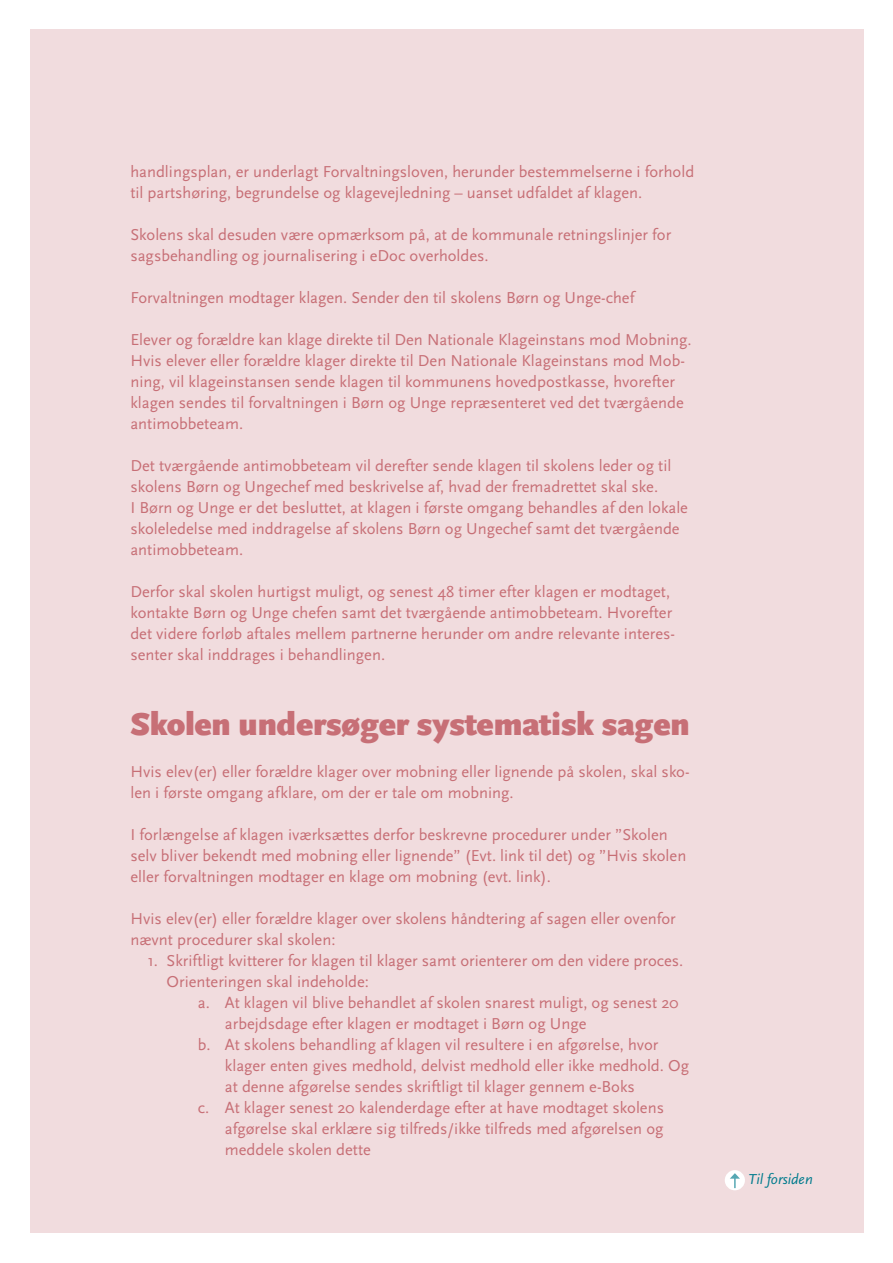
<style>
.page{position:relative;width:893px;height:1263px;background:#fff}
.page>*{position:absolute;margin:0;border:0;box-sizing:border-box;transform-origin:0 0}
.t1{font:900 33px "Scala Sans OT";letter-spacing:-.01em;color:#c76f76}
.t2{font:16.5px/21px "Scala Sans OT";color:#c76f76}
.t3{font:italic 15px "Scala Sans OT";color:#007b8d}
</style>
<div class="page">
<div style="left:30px;top:30px;width:833px;height:1203px;background:#f1dcde"></div>
<div style="left:725px;top:1170px;width:20px;height:20px;background:#fff;border-radius:50%"></div>
<svg style="left:730px;top:1173px;width:10px;height:15px"></svg>
<p class="t2" style="left:130px;top:161px;width:565px">handlingsplan, er underlagt Forvaltningsloven, herunder bestemmelserne i forhold til partshøring, begrundelse og klagevejledning – uanset udfaldet af klagen.</p>
<p class="t2" style="left:130px;top:224px;width:542px">Skolens skal desuden være opmærksom på, at de kommunale retningslinjer for sagsbehandling og journalisering i eDoc overholdes.</p>
<p class="t2" style="left:130px;top:287px;width:505px">Forvaltningen modtager klagen. Sender den til skolens Børn og Unge-chef</p>
<p class="t2" style="left:130px;top:329px;width:563px">Elever og forældre kan klage direkte til Den Nationale Klageinstans mod Mobning.<br>Hvis elever eller forældre klager direkte til Den Nationale Klageinstans mod Mob&shy;ning, vil klageinstansen sende klagen til kommunens hovedpostkasse, hvorefter klagen sendes til forvaltningen i Børn og Unge repræsenteret ved det tværgående antimobbeteam.</p>
<p class="t2" style="left:130px;top:455px;width:559px">Det tværgående antimobbeteam vil derefter sende klagen til skolens leder og til skolens Børn og Ungechef med beskrivelse af, hvad der fremadrettet skal ske.<br>I Børn og Unge er det besluttet, at klagen i første omgang behandles af den lokale skoleledelse med inddragelse af skolens Børn og Ungechef samt det tværgående antimobbeteam.</p>
<p class="t2" style="left:130px;top:581px;width:546px">Derfor skal skolen hurtigst muligt, og senest 48 timer efter klagen er modtaget, kontakte Børn og Unge chefen samt det tværgående antimobbeteam. Hvorefter det videre forløb aftales mellem partnerne herunder om andre relevante interes&shy;senter skal inddrages i behandlingen.</p>
<h1 class="t1" style="left:130px;top:705px;width:561px">Skolen undersøger systematisk sagen</h1>
<p class="t2" style="left:130px;top:761px;width:561px">Hvis elev(er) eller forældre klager over mobning eller lignende på skolen, skal sko&shy;len i første omgang afklare, om der er tale om mobning.</p>
<p class="t2" style="left:130px;top:824px;width:557px">I forlængelse af klagen iværksættes derfor beskrevne procedurer under ”Skolen selv bliver bekendt med mobning eller lignende” (Evt. link til det) og ”Hvis skolen eller forvaltningen modtager en klage om mobning (evt. link).</p>
<p class="t2" style="left:130px;top:908px;width:547px">Hvis elev(er) eller forældre klager over skolens håndtering af sagen eller ovenfor nævnt procedurer skal skolen:</p>
<p class="t2" style="left:167px;top:950px;width:518px;text-indent:-19px">1. Skriftligt kvitterer for klagen til klager samt orienterer om den videre proces.<br>Orienteringen skal indeholde:</p>
<p class="t2" style="left:198px;top:992px;width:482px">a. At klagen vil blive behandlet af skolen snarest muligt, og senest 20</p>
<p class="t2" style="left:225px;top:1013px;width:363px">arbejdsdage efter klagen er modtaget i Børn og Unge</p>
<p class="t2" style="left:198px;top:1034px;width:462px">b. At skolens behandling af klagen vil resultere i en afgørelse, hvor</p>
<p class="t2" style="left:225px;top:1055px;width:466px">klager enten gives medhold, delvist medhold eller ikke medhold. Og</p>
<p class="t2" style="left:225px;top:1076px;width:411px">at denne afgørelse sendes skriftligt til klager gennem e-Boks</p>
<p class="t2" style="left:198px;top:1097px;width:468px">c. At klager senest 20 kalenderdage efter at have modtaget skolens</p>
<p class="t2" style="left:225px;top:1118px;width:440px">afgørelse skal erklære sig tilfreds/ikke tilfreds med afgørelsen og</p>
<p class="t2" style="left:225px;top:1139px;width:147px">meddele skolen dette</p>
<p class="t3" style="left:748px;top:1171px;width:66px">Til forsiden</p>
</div>
